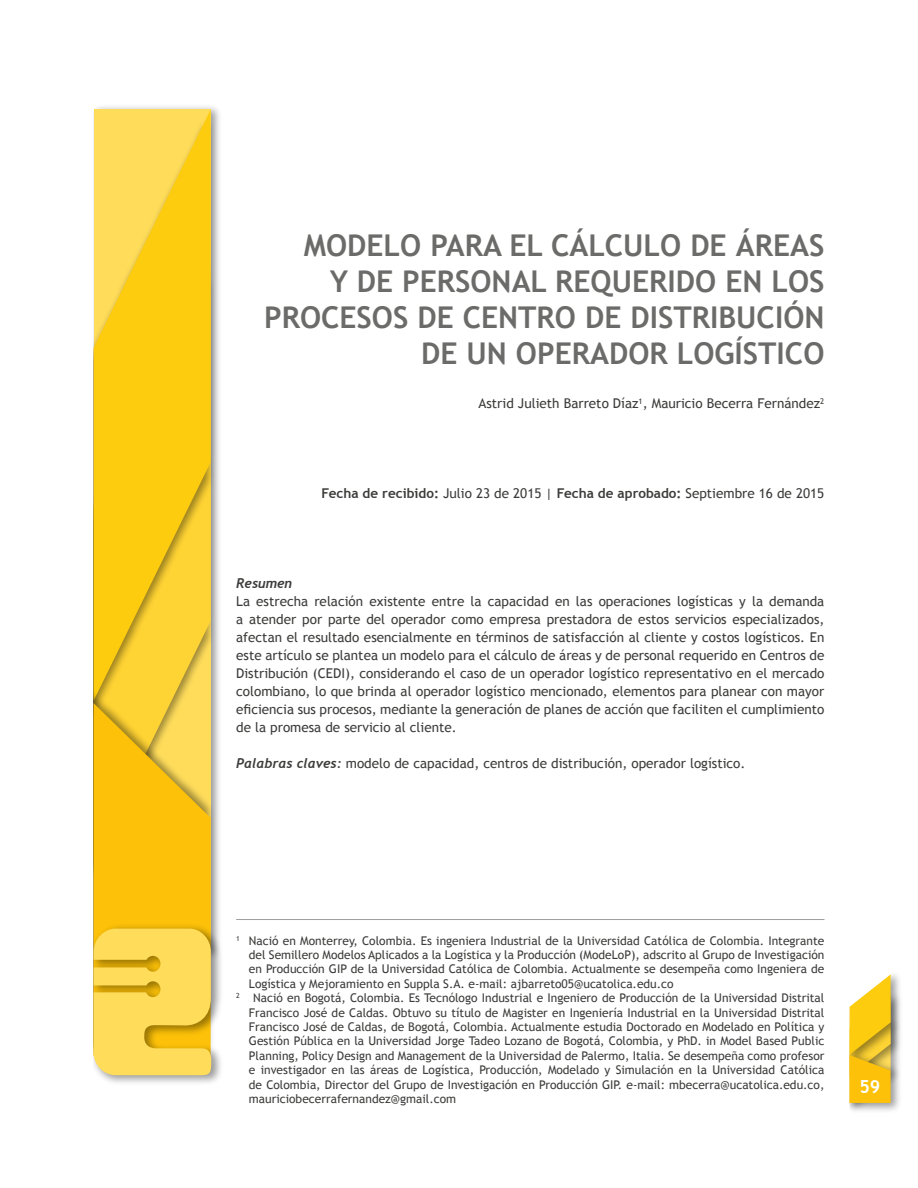
<style>
.page{position:relative;width:918px;height:1188px;background:#fff}
.page>*{position:absolute;margin:0;border:0;box-sizing:border-box;transform-origin:0 0}
.t1{font:700 30px/36px "Trebuchet MS";color:#6b6b6a;text-align:right}
.t2{font:700 18px "Trebuchet MS";color:#fff}
.t3{font:13.5px/18px "Trebuchet MS";color:#3c3c3b;text-align:justify}
.t4{font:700 13.5px "Trebuchet MS";color:#3c3c3b}
.t5{font:italic 700 13.5px "Trebuchet";color:#3c3c3b}
.t6{font:12px "Trebuchet MS";color:#3c3c3b}
.s1{font-weight:400}
.s2{font-family:"Trebuchet";font-weight:700;font-style:italic}
</style>
<div class="page">
<img style="left:97px;top:106px;width:123px;height:814px">
<img style="left:211px;top:115px;width:7px;height:569px">
<svg style="left:94px;top:109px;width:117px;height:575px;background:#fccf24"></svg>
<img style="left:94px;top:684px;width:124px;height:236px">
<img style="left:103px;top:920px;width:118px;height:163px">
<svg style="left:94px;top:703px;width:118px;height:374px;background:#f7c92f"></svg>
<img style="left:891px;top:974px;width:10px;height:72px">
<img style="left:850px;top:1046px;width:50px;height:65px">
<svg style="left:850px;top:974px;width:41px;height:129px;background:#f4c932"></svg>
<hr style="left:236px;top:919px;width:588px;height:1px;background:#9d9d9c">
<h1 class="t1" style="left:264px;top:227px;width:562px">MODELO PARA EL CÁLCULO DE ÁREAS<br>Y DE PERSONAL REQUERIDO EN LOS<br>PROCESOS DE CENTRO DE DISTRIBUCIÓN<br>DE UN OPERADOR LOGÍSTICO</h1>
<p class="t3" style="left:479px;top:394px;width:347px">Astrid Julieth Barreto Díaz<sup>1</sup>, Mauricio Becerra Fernández<sup>2</sup></p>
<p class="t4" style="left:321px;top:485px;width:504px">Fecha de recibido: <span class="s1">Julio 23 de 2015 |</span> Fecha de aprobado: <span class="s1">Septiembre 16 de 2015</span></p>
<p class="t5" style="left:236px;top:575px;width:57px">Resumen</p>
<p class="t3" style="left:236px;top:592px;width:590px">La estrecha relación existente entre la capacidad en las operaciones logísticas y la demanda a atender por parte del operador como empresa prestadora de estos servicios especializados, afectan el resultado esencialmente en términos de satisfacción al cliente y costos logísticos. En este artículo se plantea un modelo para el cálculo de áreas y de personal requerido en Centros de Distribución (CEDI), considerando el caso de un operador logístico representativo en el mercado colombiano, lo que brinda al operador logístico mencionado, elementos para planear con mayor eficiencia sus procesos, mediante la generación de planes de acción que faciliten el cumplimiento de la promesa de servicio al cliente.</p>
<p class="t3" style="left:236px;top:754px;width:511px"><span class="s2">Palabras claves:</span> modelo de capacidad, centros de distribución, operador logístico.</p>
<p class="t6" style="left:236px;top:933px;width:590px"><sup>1</sup> Nació en Monterrey, Colombia. Es ingeniera Industrial de la Universidad Católica de Colombia. Integrante</p>
<p class="t6" style="left:249px;top:948px;width:577px">del Semillero Modelos Aplicados a la Logística y la Producción (ModeLoP), adscrito al Grupo de Investigación</p>
<p class="t6" style="left:249px;top:962px;width:577px">en Producción GIP de la Universidad Católica de Colombia. Actualmente se desempeña como Ingeniera de</p>
<p class="t6" style="left:249px;top:976px;width:426px">Logística y Mejoramiento en Suppla S.A. e-mail: ajbarreto05@ucatolica.edu.co</p>
<p class="t6" style="left:236px;top:991px;width:590px"><sup>2</sup> Nació en Bogotá, Colombia. Es Tecnólogo Industrial e Ingeniero de Producción de la Universidad Distrital</p>
<p class="t6" style="left:249px;top:1005px;width:577px">Francisco José de Caldas. Obtuvo su título de Magister en Ingeniería Industrial en la Universidad Distrital</p>
<p class="t6" style="left:249px;top:1020px;width:577px">Francisco José de Caldas, de Bogotá, Colombia. Actualmente estudia Doctorado en Modelado en Política y</p>
<p class="t6" style="left:249px;top:1034px;width:577px">Gestión Pública en la Universidad Jorge Tadeo Lozano de Bogotá, Colombia, y PhD. in Model Based Public</p>
<p class="t6" style="left:249px;top:1048px;width:577px">Planning, Policy Design and Management de la Universidad de Palermo, Italia. Se desempeña como profesor</p>
<p class="t6" style="left:249px;top:1063px;width:577px">e investigador en las áreas de Logística, Producción, Modelado y Simulación en la Universidad Católica</p>
<p class="t6" style="left:249px;top:1077px;width:577px">de Colombia, Director del Grupo de Investigación en Producción GIP. e-mail: mbecerra@ucatolica.edu.co,</p>
<p class="t6" style="left:249px;top:1092px;width:209px">mauriciobecerrafernandez@gmail.com</p>
<h2 class="t2" style="left:859px;top:1076px;width:23px">59</h2>
</div>
